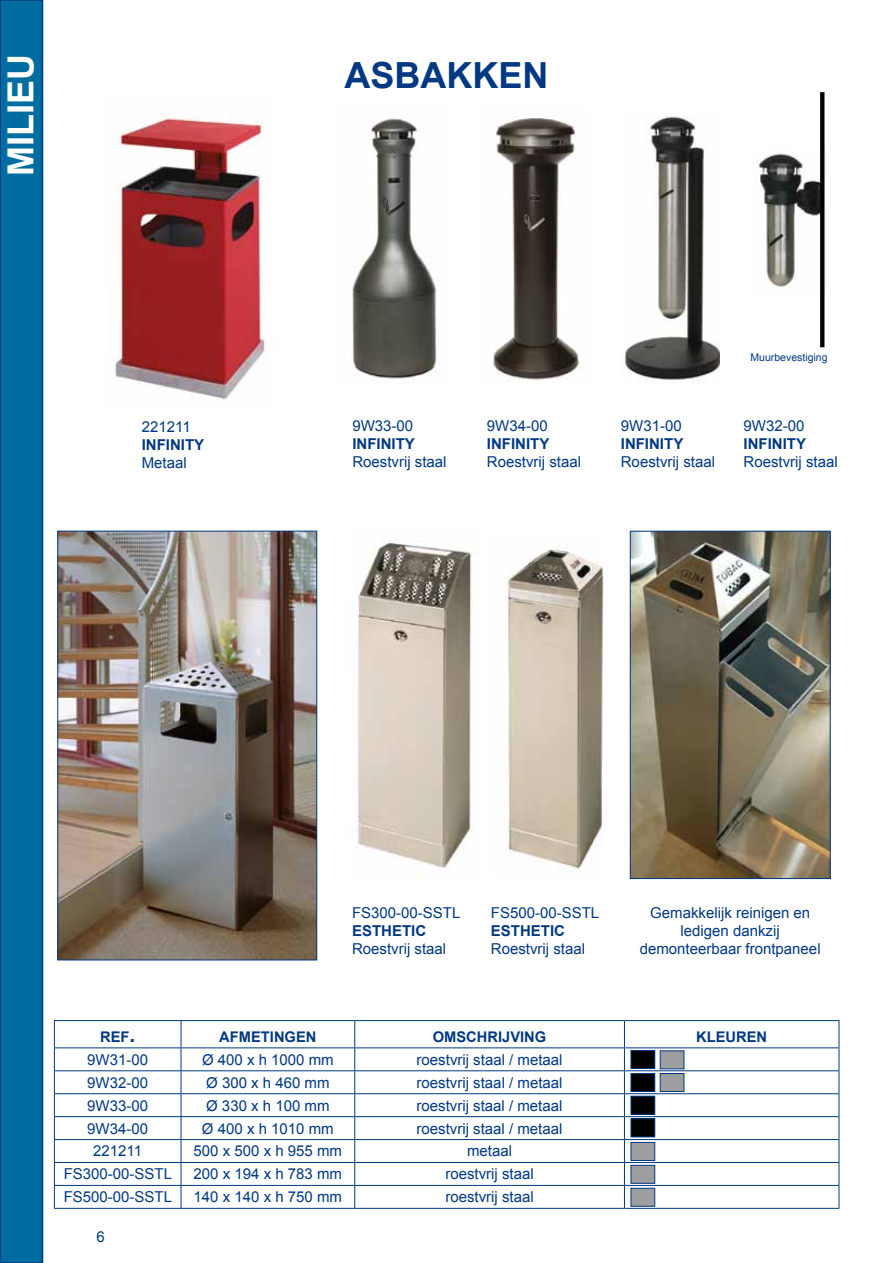
<style>
.page{position:relative;width:893px;height:1263px;background:#fff}
.page>*{position:absolute;margin:0;border:0;box-sizing:border-box;transform-origin:0 0}
.t1{font:700 36px "Arial";color:#003882}
.t2{font:700 36px "Arial";color:#fff}
.t3{font:15px/18px "Arial";color:#003882;text-align:center}
.t4{font:700 15px "Arial";color:#003882}
.t5{font:700 14.7px "Arial";color:#003882}
.t6{font:10.5px "Arial";color:#003882}
.s1{font-size:21px}
</style>
<div class="page">
<div style="left:0;top:0;width:43px;height:1263px;background:#006da0"></div>
<div style="left:0;top:0;width:43px;height:1263px;border:2px solid #003882"></div>
<hr style="left:54px;top:1020px;width:127px;height:1px;background:#003882">
<hr style="left:181px;top:1020px;width:174px;height:1px;background:#003882">
<hr style="left:355px;top:1020px;width:269px;height:1px;background:#003882">
<hr style="left:624px;top:1020px;width:215px;height:1px;background:#003882">
<hr style="left:54px;top:1047px;width:127px;height:1px;background:#003882">
<hr style="left:181px;top:1047px;width:174px;height:1px;background:#003882">
<hr style="left:355px;top:1047px;width:269px;height:1px;background:#003882">
<hr style="left:624px;top:1047px;width:215px;height:1px;background:#003882">
<hr style="left:54px;top:1070px;width:127px;height:1px;background:#003882">
<hr style="left:181px;top:1070px;width:174px;height:1px;background:#003882">
<hr style="left:355px;top:1070px;width:269px;height:1px;background:#003882">
<hr style="left:624px;top:1070px;width:215px;height:1px;background:#003882">
<hr style="left:54px;top:1093px;width:127px;height:1px;background:#003882">
<hr style="left:181px;top:1093px;width:174px;height:1px;background:#003882">
<hr style="left:355px;top:1093px;width:269px;height:1px;background:#003882">
<hr style="left:624px;top:1093px;width:215px;height:1px;background:#003882">
<hr style="left:54px;top:1116px;width:127px;height:1px;background:#003882">
<hr style="left:181px;top:1116px;width:174px;height:1px;background:#003882">
<hr style="left:355px;top:1116px;width:269px;height:1px;background:#003882">
<hr style="left:624px;top:1116px;width:215px;height:1px;background:#003882">
<hr style="left:54px;top:1139px;width:127px;height:1px;background:#003882">
<hr style="left:181px;top:1139px;width:174px;height:1px;background:#003882">
<hr style="left:355px;top:1139px;width:269px;height:1px;background:#003882">
<hr style="left:624px;top:1139px;width:215px;height:1px;background:#003882">
<hr style="left:54px;top:1162px;width:127px;height:1px;background:#003882">
<hr style="left:181px;top:1162px;width:174px;height:1px;background:#003882">
<hr style="left:355px;top:1162px;width:269px;height:1px;background:#003882">
<hr style="left:624px;top:1162px;width:215px;height:1px;background:#003882">
<hr style="left:54px;top:1185px;width:127px;height:1px;background:#003882">
<svg style="left:54px;top:1021px;width:1px;height:187px"></svg>
<hr style="left:181px;top:1185px;width:174px;height:1px;background:#003882">
<svg style="left:181px;top:1021px;width:1px;height:187px"></svg>
<hr style="left:355px;top:1185px;width:269px;height:1px;background:#003882">
<svg style="left:354px;top:1021px;width:1px;height:187px"></svg>
<hr style="left:624px;top:1185px;width:215px;height:1px;background:#003882">
<svg style="left:624px;top:1021px;width:1px;height:187px"></svg>
<svg style="left:839px;top:1021px;width:1px;height:187px"></svg>
<hr style="left:54px;top:1208px;width:127px;height:1px;background:#003882">
<hr style="left:181px;top:1208px;width:174px;height:1px;background:#003882">
<hr style="left:355px;top:1208px;width:269px;height:1px;background:#003882">
<hr style="left:624px;top:1208px;width:215px;height:1px;background:#003882">
<div style="left:631px;top:1096px;width:24px;height:18px;background:#000"></div>
<div style="left:631px;top:1096px;width:24px;height:18px;border:1px solid #003882"></div>
<div style="left:660px;top:1050px;width:24px;height:19px;background:#9c9e9f"></div>
<div style="left:631px;top:1050px;width:24px;height:18px;background:#000"></div>
<div style="left:631px;top:1050px;width:24px;height:19px;border:1px solid #003882"></div>
<div style="left:631px;top:1073px;width:24px;height:18px;background:#000"></div>
<div style="left:631px;top:1073px;width:24px;height:19px;border:1px solid #003882"></div>
<div style="left:660px;top:1073px;width:24px;height:19px;background:#9c9e9f;border:1px solid #003882"></div>
<div style="left:631px;top:1119px;width:24px;height:18px;background:#000"></div>
<div style="left:631px;top:1118px;width:24px;height:19px;border:1px solid #003882"></div>
<div style="left:631px;top:1142px;width:24px;height:19px;background:#9c9e9f;border:1px solid #003882"></div>
<div style="left:631px;top:1165px;width:24px;height:19px;background:#9c9e9f;border:1px solid #003882"></div>
<div style="left:631px;top:1188px;width:24px;height:19px;background:#9c9e9f;border:1px solid #003882"></div>
<img style="left:621px;top:116px;width:98px;height:266px">
<img style="left:493px;top:118px;width:89px;height:262px">
<img style="left:351px;top:118px;width:88px;height:266px">
<img style="left:506px;top:547px;width:98px;height:331px">
<img style="left:355px;top:540px;width:120px;height:336px">
<img style="left:632px;top:533px;width:197px;height:344px">
<div style="left:630px;top:531px;width:201px;height:348px;border:1px solid #003882"></div>
<img style="left:758px;top:148px;width:67px;height:146px">
<svg style="left:820px;top:92px;width:4px;height:255px"></svg>
<img style="left:113px;top:117px;width:152px;height:283px">
<img style="left:59px;top:533px;width:256px;height:425px">
<div style="left:57px;top:531px;width:260px;height:429px;border:1px solid #003882"></div>
<h1 class="t2" style="left:-3px;top:176px;width:118px;rotate:-90deg">MILIEU</h1>
<h1 class="t1" style="left:344px;top:52px;width:200px">ASBAKKEN</h1>
<p class="t3" style="left:142px;top:418px;width:50px">221211</p>
<p class="t4" style="left:142px;top:435px;width:64px">INFINITY</p>
<p class="t3" style="left:142px;top:454px;width:47px">Metaal</p>
<p class="t3" style="left:352px;top:416px;width:62px">9W33-00</p>
<p class="t4" style="left:352px;top:433px;width:64px">INFINITY</p>
<p class="t3" style="left:352px;top:452px;width:96px">Roestvrij staal</p>
<p class="t3" style="left:487px;top:416px;width:62px">9W34-00</p>
<p class="t4" style="left:487px;top:433px;width:64px">INFINITY</p>
<p class="t3" style="left:487px;top:452px;width:96px">Roestvrij staal</p>
<p class="t3" style="left:621px;top:416px;width:62px">9W31-00</p>
<p class="t4" style="left:621px;top:433px;width:64px">INFINITY</p>
<p class="t3" style="left:621px;top:452px;width:96px">Roestvrij staal</p>
<p class="t6" style="left:750px;top:351px;width:79px">Muurbevestiging</p>
<p class="t3" style="left:744px;top:416px;width:62px">9W32-00</p>
<p class="t4" style="left:744px;top:433px;width:64px">INFINITY</p>
<p class="t3" style="left:744px;top:452px;width:96px">Roestvrij staal</p>
<p class="t3" style="left:352px;top:904px;width:110px">FS300-00-SSTL</p>
<p class="t4" style="left:352px;top:920px;width:74px">ESTHETIC</p>
<p class="t3" style="left:352px;top:940px;width:96px">Roestvrij staal</p>
<p class="t3" style="left:491px;top:904px;width:110px">FS500-00-SSTL</p>
<p class="t4" style="left:491px;top:920px;width:74px">ESTHETIC</p>
<p class="t3" style="left:491px;top:940px;width:96px">Roestvrij staal</p>
<p class="t3" style="left:640px;top:904px;width:182px">Gemakkelijk reinigen en ledigen dankzij demonteerbaar frontpaneel</p>
<p class="t5" style="left:100px;top:1027px;width:37px">REF<span class="s1">.</span></p>
<p class="t5" style="left:219px;top:1027px;width:99px">AFMETINGEN</p>
<p class="t5" style="left:433px;top:1027px;width:115px">OMSCHRIJVING</p>
<p class="t5" style="left:696px;top:1027px;width:73px">KLEUREN</p>
<p class="t3" style="left:87px;top:1051px;width:62px">9W31-00</p>
<p class="t3" style="left:202px;top:1051px;width:133px">Ø 400 x h 1000 mm</p>
<p class="t3" style="left:417px;top:1051px;width:147px">roestvrij staal / metaal</p>
<p class="t3" style="left:87px;top:1073px;width:62px">9W32-00</p>
<p class="t3" style="left:206px;top:1073px;width:125px">Ø 300 x h 460 mm</p>
<p class="t3" style="left:417px;top:1073px;width:147px">roestvrij staal / metaal</p>
<p class="t3" style="left:87px;top:1096px;width:62px">9W33-00</p>
<p class="t3" style="left:206px;top:1096px;width:125px">Ø 330 x h 100 mm</p>
<p class="t3" style="left:417px;top:1096px;width:147px">roestvrij staal / metaal</p>
<p class="t3" style="left:87px;top:1119px;width:62px">9W34-00</p>
<p class="t3" style="left:202px;top:1119px;width:133px">Ø 400 x h 1010 mm</p>
<p class="t3" style="left:417px;top:1119px;width:147px">roestvrij staal / metaal</p>
<p class="t3" style="left:93px;top:1142px;width:50px">221211</p>
<p class="t3" style="left:194px;top:1142px;width:150px">500 x 500 x h 955 mm</p>
<p class="t3" style="left:467px;top:1142px;width:47px">metaal</p>
<p class="t3" style="left:64px;top:1165px;width:110px">FS300-00-SSTL</p>
<p class="t3" style="left:194px;top:1165px;width:150px">200 x 194 x h 783 mm</p>
<p class="t3" style="left:445px;top:1165px;width:90px">roestvrij staal</p>
<p class="t3" style="left:64px;top:1188px;width:110px">FS500-00-SSTL</p>
<p class="t3" style="left:194px;top:1188px;width:150px">140 x 140 x h 750 mm</p>
<p class="t3" style="left:445px;top:1188px;width:90px">roestvrij staal</p>
<p class="t3" style="left:97px;top:1228px;width:10px">6</p>
</div>
